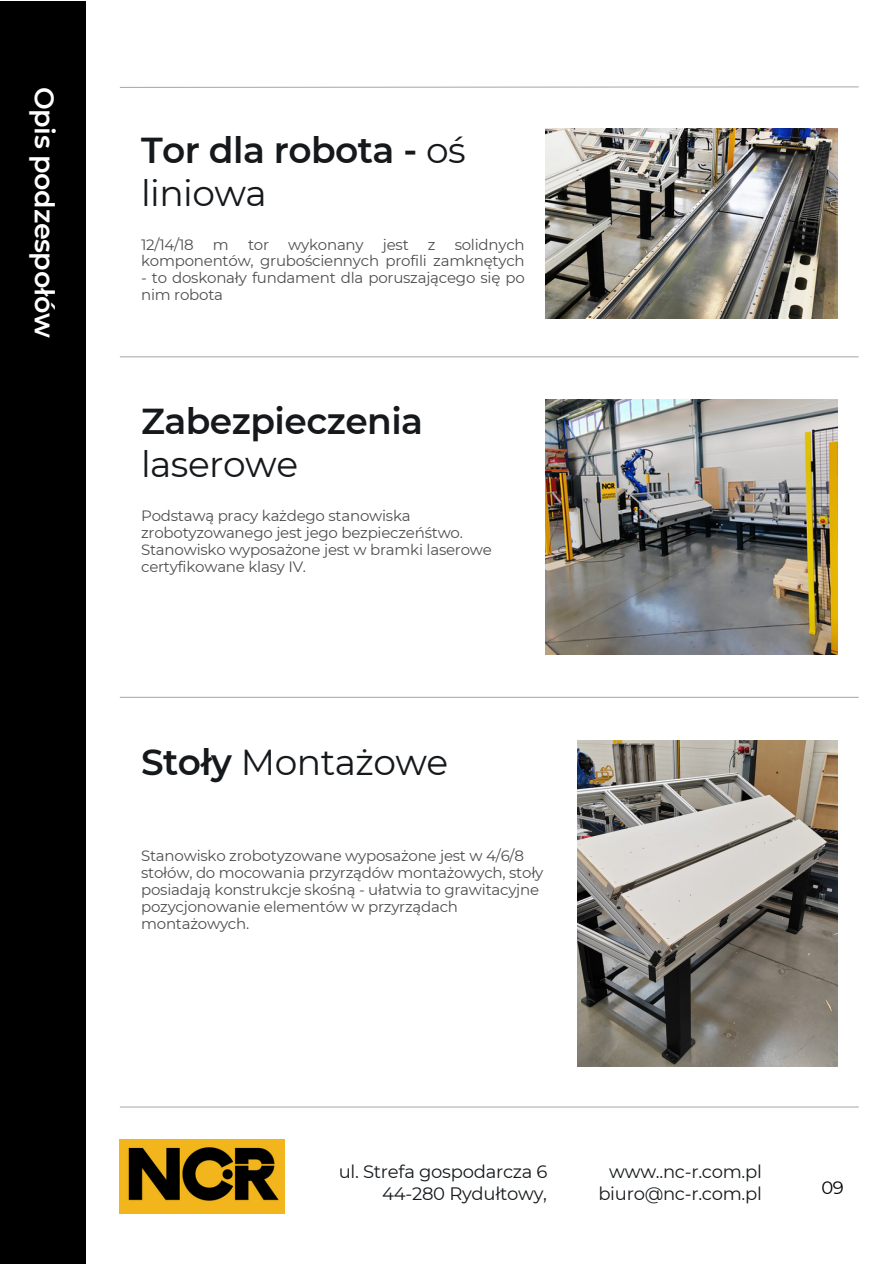
<style>
.page{position:relative;width:893px;height:1264px;background:#fff}
.page>*{position:absolute;margin:0;border:0;box-sizing:border-box;transform-origin:0 0}
.t1{font:600 36px/42.8px "Montserrat";letter-spacing:-.015em;color:#16191c}
.t2{font:36px "Montserrat";letter-spacing:-.015em;color:#16191c}
.t3{font:600 27px "Montserrat";letter-spacing:-.015em;color:#fff}
.t4{font:18px/21.3px "Montserrat";letter-spacing:-.015em;color:#16191c;text-align:right}
.t5{font:18px "Montserrat";color:#000}
.t6{font:15px/16.8px "Montserrat";letter-spacing:-.015em;color:#000}
.s1{font-weight:400}
.s2{font-weight:600}
</style>
<div class="page">
<hr style="left:120px;top:356px;width:738px;height:1px;background:#000">
<hr style="left:120px;top:696px;width:738px;height:2px;background:#000">
<svg style="left:119px;top:86px;width:740px;height:2px"></svg>
<hr style="left:120px;top:1106px;width:738px;height:1px;background:#000">
<img style="left:546px;top:128px;width:291px;height:190px">
<img style="left:546px;top:399px;width:291px;height:255px">
<img style="left:577px;top:740px;width:260px;height:326px">
<div style="left:0;top:1px;width:85px;height:1262px;background:#000"></div>
<img style="left:120px;top:1139px;width:164px;height:74px">
<h1 class="t3" style="left:61px;top:87px;width:252px;rotate:90deg">Opis podzespołów</h1>
<h2 class="t1" style="left:141px;top:128px;width:326px">Tor dla robota - <span class="s1">oś liniowa</span></h2>
<p class="t6" style="left:141px;top:236px;width:54px">12/14/18</p>
<p class="t6" style="left:213px;top:236px;width:17px">m</p>
<p class="t6" style="left:248px;top:236px;width:23px">tor</p>
<p class="t6" style="left:288px;top:236px;width:77px">wykonany</p>
<p class="t6" style="left:383px;top:236px;width:27px">jest</p>
<p class="t6" style="left:428px;top:236px;width:9px">z</p>
<p class="t6" style="left:141px;top:236px;width:385px;text-align:right">solidnych<br>komponentów, grubościennych profili zamknętych</p>
<p class="t6" style="left:141px;top:269px;width:385px">- to doskonały fundament dla poruszającego się po nim robota</p>
<h1 class="t1" style="left:141px;top:400px;width:283px">Zabezpieczenia <span class="s1">laserowe</span></h1>
<p class="t6" style="left:141px;top:507px;width:352px">Podstawą pracy każdego stanowiska zrobotyzowanego jest jego bezpieczeńśtwo.<br>Stanowisko wyposażone jest w bramki laserowe certyfikowane klasy IV.</p>
<p class="t2" style="left:141px;top:739px;width:308px"><span class="s2">Stoły</span> Montażowe</p>
<p class="t6" style="left:141px;top:847px;width:404px">Stanowisko zrobotyzowane wyposażone jest w 4/6/8 stołów, do mocowania przyrządów montażowych, stoły posiadają konstrukcje skośną - ułatwia to grawitacyjne pozycjonowanie elementów w przyrządach montażowych.</p>
<h1 class="t4" style="left:339px;top:1161px;width:210px">ul. Strefa gospodarcza 6<br>44-280 Rydułtowy,</h1>
<p class="t4" style="left:598px;top:1161px;width:165px">www..nc-r.com.pl biuro@nc-r.com.pl</p>
<p class="t5" style="left:821px;top:1176px;width:23px">09</p>
</div>
